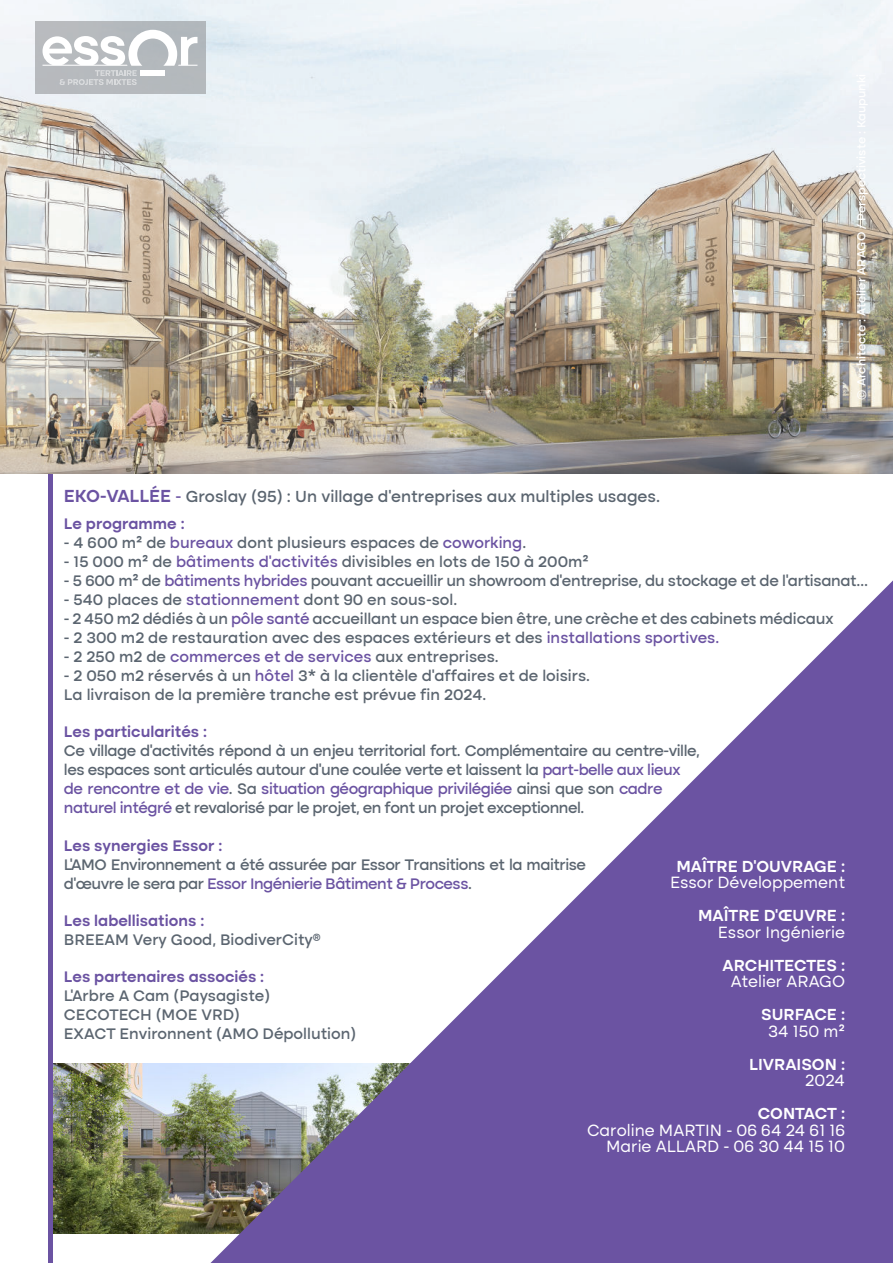
<style>
.page{position:relative;width:893px;height:1263px;background:#fff}
.page>*{position:absolute;margin:0;border:0;box-sizing:border-box;transform-origin:0 0}
.t1{font:16.5px/16.5px "Altone";color:#fff;text-align:right}
.t2{font:600 16.5px "Altone";color:#fff}
.t3{font:500 16.5px "Altone";color:#5b6570}
.t4{font:500 15.75px/18.9px "Altone";letter-spacing:-.01em;color:#5b6570}
.t5{font:500 15.75px/18.9px "Altone";letter-spacing:-.03em;color:#5b6570}
.t6{font:600 15.75px "Altone";color:#6b53a2}
.t7{font:500 12px "Altone";color:#fff}
.s1{font-weight:600;font-size:18px;color:#6b53a2}
.s2{color:#6b53a2}
.s3{font-weight:300}
.s4{font-weight:600;color:#6b53a2}
</style>
<div class="page">
<img style="left:52px;top:1063px;width:158px;height:170px">
<svg style="left:210px;top:580px;width:683px;height:683px;fill:#6b53a2"></svg>
<hr style="left:48px;top:419px;width:4px;height:844px;background:#6b53a2">
<img style="left:0;top:0;width:893px;height:473px">
<div style="left:35px;top:21px;width:170px;height:73px;background:#b6b9bd"></div>
<svg style="left:43px;top:30px;width:154px;height:55px"></svg>
<p class="t3" style="left:64px;top:489px;width:598px"><span class="s1">EKO-VALLÉE</span> <span class="s2">-</span> Groslay (95) : Un village d’entreprises aux multiples usages.</p>
<p class="t7" style="left:856px;top:400px;width:327px;rotate:-90deg"><span class="s3">©</span> Architecte : Atelier ARAGO / Perspectiviste : Kaupunki</p>
<p class="t6" style="left:64px;top:517px;width:122px">Le programme :</p>
<p class="t4" style="left:64px;top:535px;width:464px">- 4 600 m² de <span class="s2">bureaux</span> dont plusieurs espaces de <span class="s2">coworking</span>.</p>
<p class="t4" style="left:64px;top:554px;width:526px">- 15 000 m² de <span class="s2">bâtiments d’activités</span> divisibles en lots de 150 à 200m²</p>
<p class="t4" style="left:64px;top:572px;width:806px">- 5 600 m² de <span class="s2">bâtiments hybrides</span> pouvant accueillir un showroom d’entreprise, du stockage et de l’artisanat…</p>
<p class="t4" style="left:64px;top:591px;width:395px">- 540 places de <span class="s2">stationnement</span> dont 90 en sous-sol.</p>
<p class="t4" style="left:64px;top:610px;width:771px">- 2 450 m2 dédiés à un <span class="s2">pôle santé</span> accueillant un espace bien être, une crèche et des cabinets médicaux</p>
<p class="t4" style="left:64px;top:629px;width:657px">- 2 300 m2 de restauration avec des espaces extérieurs et des <span class="s2">installations sportives.</span></p>
<p class="t4" style="left:64px;top:648px;width:436px">- 2 250 m2 de <span class="s2">commerces et de services</span> aux entreprises.</p>
<p class="t4" style="left:64px;top:667px;width:528px">- 2 050 m2 réservés à un <span class="s2">hôtel</span> 3* à la clientèle d’affaires et de loisirs.<br>La livraison de la première tranche est prévue fin 2024.</p>
<p class="t6" style="left:64px;top:725px;width:145px">Les particularités :</p>
<p class="t5" style="left:64px;top:743px;width:637px">Ce village d’activités répond à un enjeu territorial fort. Complémentaire au centre-ville, les espaces sont articulés autour d’une coulée verte et laissent la <span class="s2">part-belle aux lieux de rencontre et de vie</span>. Sa <span class="s2">situation géographique privilégiée</span> ainsi que son <span class="s2">cadre naturel intégré</span> et revalorisé par le projet, en font un projet exceptionnel.</p>
<p class="t6" style="left:64px;top:839px;width:160px">Les synergies Essor :</p>
<p class="t5" style="left:64px;top:856px;width:523px">L’AMO Environnement a été assurée par Essor Transitions et la maitrise d’œuvre le sera par <span class="s2">Essor Ingénierie Bâtiment &amp; Process</span>.</p>
<p class="t4" style="left:64px;top:913px;width:258px"><span class="s4">Les labellisations :<br></span>BREEAM Very Good, BiodiverCity<sup>®</sup></p>
<p class="t6" style="left:64px;top:970px;width:202px">Les partenaires associés :</p>
<p class="t4" style="left:64px;top:987px;width:294px">L’Arbre A Cam (Paysagiste)<br>CECOTECH (MOE VRD)<br>EXACT Environnent (AMO Dépollution)</p>
<p class="t2" style="left:676px;top:859px;width:170px">MAÎTRE D’OUVRAGE :</p>
<p class="t1" style="left:670px;top:875px;width:177px">Essor Développement</p>
<p class="t2" style="left:698px;top:908px;width:149px">MAÎTRE D’ŒUVRE :</p>
<p class="t1" style="left:718px;top:925px;width:129px">Essor Ingénierie</p>
<p class="t2" style="left:723px;top:958px;width:124px">ARCHITECTES :</p>
<p class="t1" style="left:731px;top:974px;width:116px">Atelier ARAGO</p>
<p class="t2" style="left:761px;top:1007px;width:85px">SURFACE :</p>
<p class="t1" style="left:768px;top:1024px;width:78px">34 150 m²</p>
<p class="t2" style="left:749px;top:1057px;width:97px">LIVRAISON :</p>
<p class="t1" style="left:805px;top:1073px;width:42px">2024</p>
<p class="t2" style="left:758px;top:1106px;width:89px">CONTACT :</p>
<p class="t1" style="left:587px;top:1123px;width:260px">Caroline MARTIN - 06 64 24 61 16<br>Marie ALLARD - 06 30 44 15 10</p>
</div>
